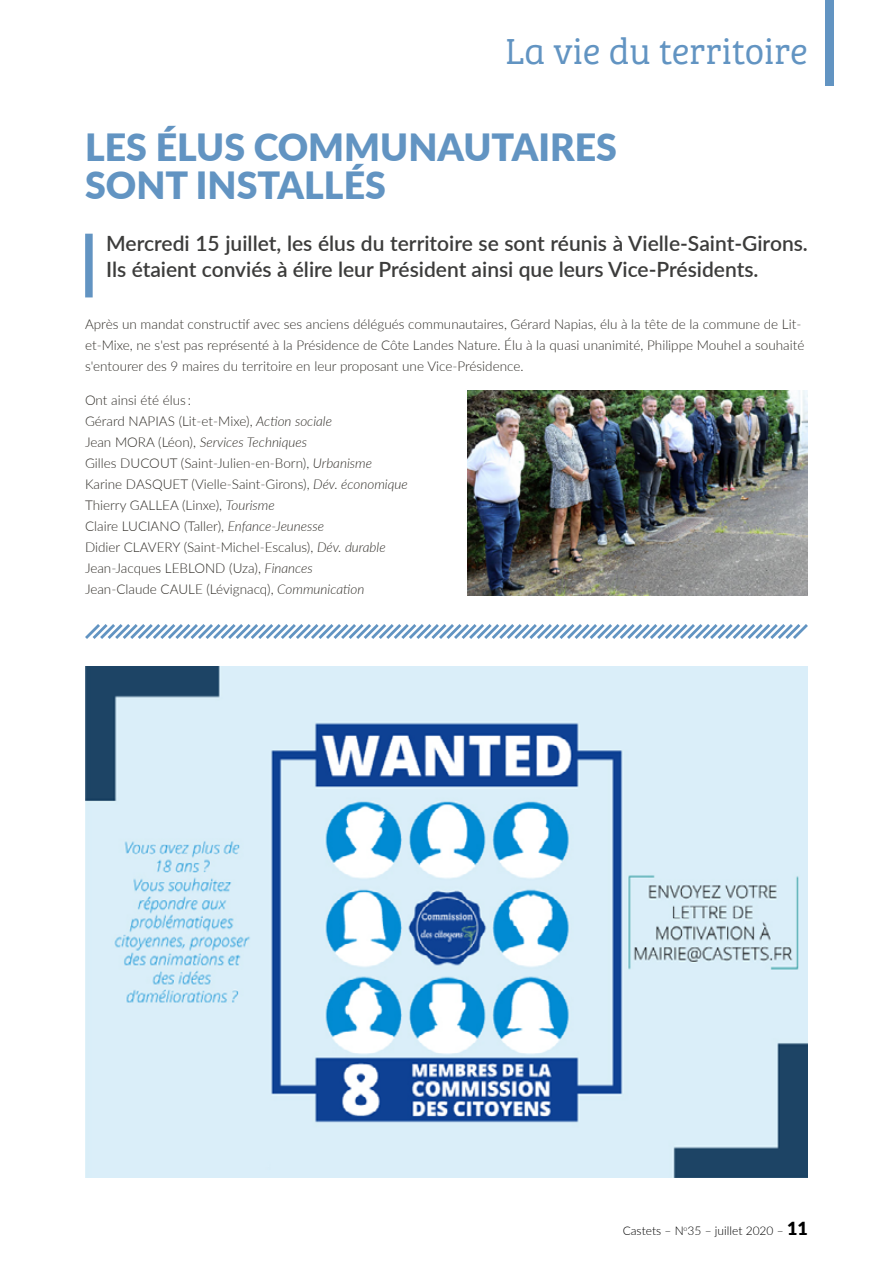
<style>
.page{position:relative;width:893px;height:1263px;background:#fff}
.page>*{position:absolute;margin:0;border:0;box-sizing:border-box;transform-origin:0 0}
.t1{font:900 37.5px/37.5px "Lato";color:#6294c2}
.t2{font:37.5px "Bree Serif Lt";color:#6294c2}
.t3{font:600 21px/25.5px "Lato";color:#3c3c3b}
.t4{font:300 13.5px/21px "Lato";color:#302d28}
.t5{font:300 12px "Lato";color:#000}
.s1{font-style:italic}
.s2{font-weight:900;font-size:18px}
</style>
<div class="page">
<div style="left:85px;top:234px;width:8px;height:63px;background:#6294c2"></div>
<img style="left:85px;top:667px;width:723px;height:510px">
<img style="left:468px;top:391px;width:340px;height:204px">
<svg style="left:85px;top:624px;width:723px;height:15px"></svg>
<div style="left:825px;top:0;width:8px;height:85px;background:#6294c2"></div>
<h1 class="t2" style="left:505px;top:24px;width:304px">La vie du territoire</h1>
<h1 class="t1" style="left:85px;top:127px;width:533px">LES ÉLUS COMMUNAUTAIRES<br>SONT INSTALLÉS</h1>
<h2 class="t3" style="left:106px;top:230px;width:703px">Mercredi 15 juillet, les élus du territoire se sont réunis à Vielle-Saint-Girons.<br>Ils étaient conviés à élire leur Président ainsi que leurs Vice-Présidents.</h2>
<p class="t4" style="left:85px;top:314px;width:721px">Après un mandat constructif avec ses anciens délégués communautaires, Gérard Napias, élu à la tête de la commune de Lit&shy;et-Mixe, ne s'est pas représenté à la Présidence de Côte Landes Nature. Élu à la quasi unanimité, Philippe Mouhel a souhaité s'entourer des 9 maires du territoire en leur proposant une Vice-Présidence.</p>
<p class="t4" style="left:85px;top:389px;width:324px">Ont ainsi été élus :<br>Gérard NAPIAS (Lit-et-Mixe), <span class="s1">Action sociale<br></span>Jean MORA (Léon), <span class="s1">Services Techniques<br></span>Gilles DUCOUT (Saint-Julien-en-Born), <span class="s1">Urbanisme </span>Karine DASQUET (Vielle-Saint-Girons), <span class="s1">Dév. économique </span>Thierry GALLEA (Linxe), <span class="s1">Tourisme<br></span>Claire LUCIANO (Taller), <span class="s1">Enfance-Jeunesse<br></span>Didier CLAVERY (Saint-Michel-Escalus), <span class="s1">Dév. durable </span>Jean-Jacques LEBLOND (Uza), <span class="s1">Finances<br></span>Jean-Claude CAULE (Lévignacq), <span class="s1">Communication</span></p>
<p class="t5" style="left:623px;top:1222px;width:187px">Castets – N<sup>o</sup>35 – juillet 2020 – <span class="s2">11</span></p>
</div>
